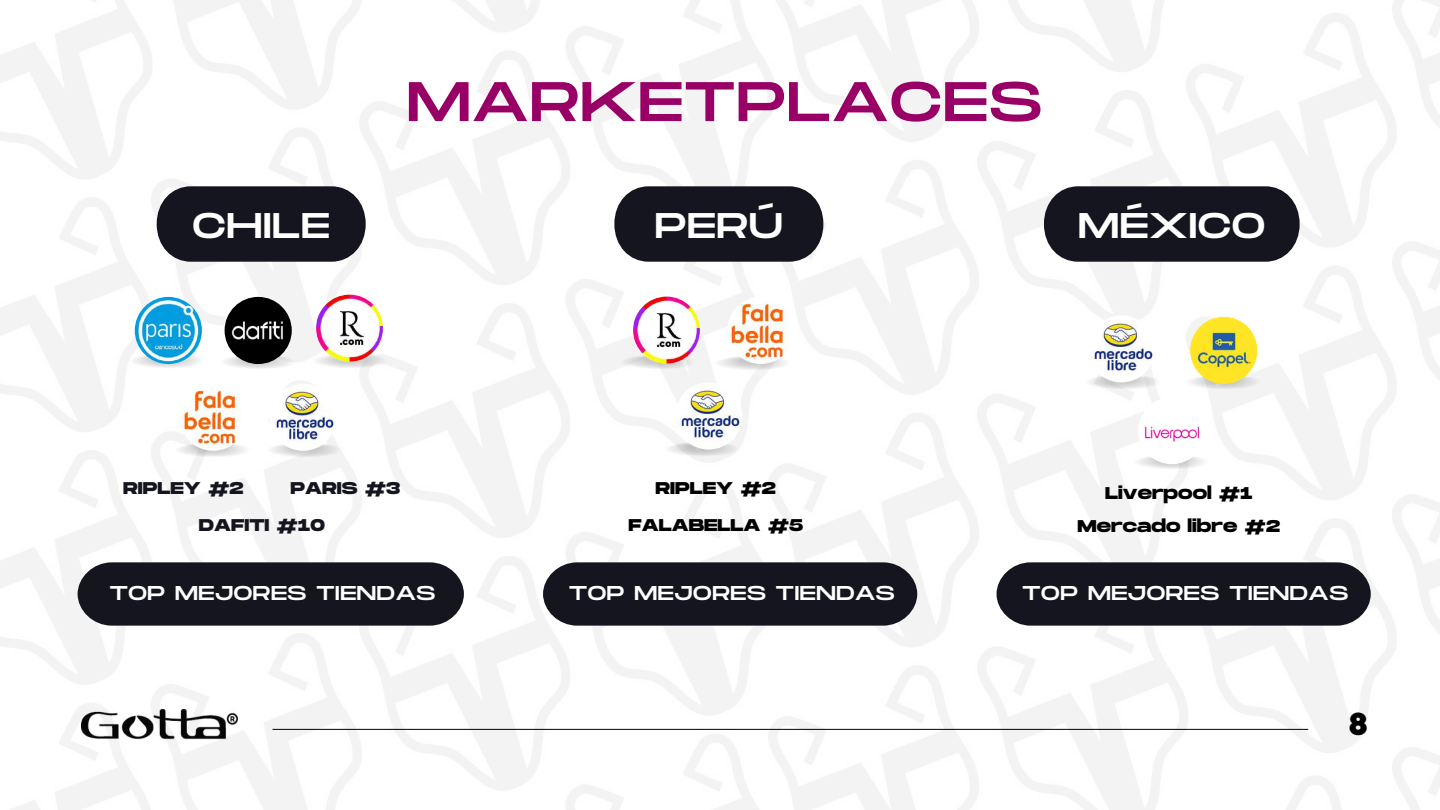
<style>
.page{position:relative;width:1440px;height:810px;background:#fff}
.page>*{position:absolute;margin:0;border:0;box-sizing:border-box;transform-origin:0 0}
.t1{font:55.6px "Monument Extended";color:#906}
.t2{font:35.6px "Monument Extended";color:#fff}
.t3{font:800 32px "Raleway";color:#000}
.t4{font:20px "Monument Extended";color:#fff}
.t5{font:700 17px/32.3px "Monument Extended";color:#000;text-align:center}
.t6{font:700 17px "Monument Extended";color:#15151f}
</style>
<div class="page">
<img style="left:0;top:0;width:1440px;height:810px">
<hr style="left:273px;top:729px;width:1035px;height:1px;background:#000">
<img style="left:81px;top:710px;width:157px;height:30px">
<svg style="left:1044px;top:186px;width:256px;height:76px;background:#23232d"></svg>
<svg style="left:157px;top:186px;width:209px;height:76px;background:#26262f"></svg>
<svg style="left:614px;top:186px;width:209px;height:76px;background:#26262f"></svg>
<img style="left:129px;top:354px;width:77px;height:15px">
<img style="left:135px;top:297px;width:67px;height:67px;border-radius:50%">
<img style="left:175px;top:442px;width:76px;height:15px">
<img style="left:266px;top:443px;width:77px;height:15px">
<img style="left:180px;top:384px;width:67px;height:67px;border-radius:50%">
<img style="left:312px;top:354px;width:77px;height:15px">
<img style="left:316px;top:295px;width:67px;height:67px;border-radius:50%">
<img style="left:225px;top:297px;width:67px;height:67px;border-radius:50%">
<img style="left:269px;top:384px;width:68px;height:67px;border-radius:50%">
<img style="left:220px;top:355px;width:77px;height:15px">
<img style="left:620px;top:355px;width:77px;height:15px">
<img style="left:715px;top:355px;width:76px;height:15px">
<img style="left:664px;top:442px;width:77px;height:15px">
<img style="left:727px;top:297px;width:67px;height:67px;border-radius:50%">
<img style="left:633px;top:297px;width:67px;height:67px;border-radius:50%">
<img style="left:675px;top:382px;width:67px;height:68px;border-radius:50%">
<img style="left:1085px;top:374px;width:76px;height:15px">
<img style="left:1185px;top:374px;width:77px;height:15px">
<img style="left:1133px;top:454px;width:77px;height:15px">
<img style="left:1088px;top:315px;width:67px;height:67px;border-radius:50%">
<img style="left:1190px;top:317px;width:67px;height:67px;border-radius:50%">
<div style="left:1138px;top:397px;width:67px;height:67px;background:#fff;border-radius:50%"></div>
<img style="left:1144px;top:426px;width:56px;height:28px">
<svg style="left:543px;top:562px;width:374px;height:64px;background:#20202a"></svg>
<svg style="left:78px;top:562px;width:386px;height:64px;background:#20202a"></svg>
<svg style="left:997px;top:562px;width:374px;height:64px;background:#21212a"></svg>
<h1 class="t1" style="left:406px;top:71px;width:638px">MARKETPLACES</h1>
<h2 class="t2" style="left:192px;top:206px;width:140px">CHILE</h2>
<h2 class="t2" style="left:654px;top:206px;width:130px">PERÚ</h2>
<h2 class="t2" style="left:1078px;top:206px;width:189px">MÉXICO</h2>
<p class="t6" style="left:123px;top:478px;width:122px">RIPLEY #2</p>
<p class="t6" style="left:291px;top:478px;width:111px">PARIS #3</p>
<p class="t5" style="left:656px;top:472px;width:122px">RIPLEY #2</p>
<p class="t6" style="left:199px;top:516px;width:127px">DAFITI #10</p>
<p class="t5" style="left:628px;top:510px;width:176px">FALABELLA #5</p>
<p class="t5" style="left:1078px;top:478px;width:204px">Liverpool #1<br>Mercado libre #2</p>
<p class="t4" style="left:109px;top:582px;width:328px">TOP MEJORES TIENDAS</p>
<p class="t4" style="left:569px;top:582px;width:328px">TOP MEJORES TIENDAS</p>
<p class="t4" style="left:1022px;top:582px;width:328px">TOP MEJORES TIENDAS</p>
<h3 class="t3" style="left:1349px;top:705px;width:21px">8</h3>
</div>
